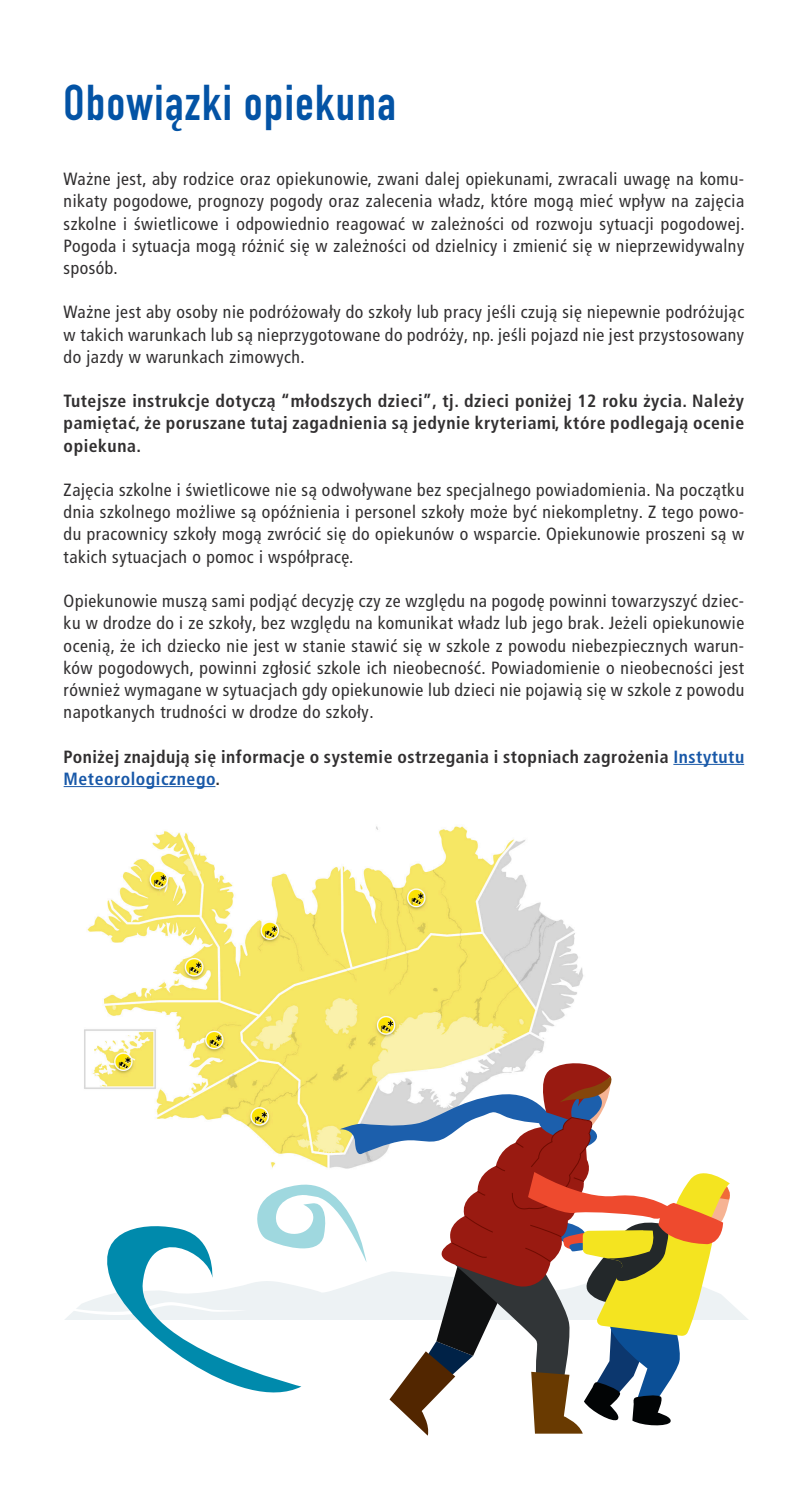
<style>
.page{position:relative;width:808px;height:1489px;background:#fff}
.page>*{position:absolute;margin:0;border:0;box-sizing:border-box;transform-origin:0 0}
.t1{font:700 49.5px "DIN Condensed";letter-spacing:.03em;color:#0353a5}
.meginmál{font:condensed 17.7px/22.2px "Frutiger LT Pro";letter-spacing:.03em;color:#312f30;text-align:justify}
.meginmál-2{font:700 condensed 17.7px/22.2px "Frutiger LT Pro";letter-spacing:.03em;color:#312f30;text-align:justify}
.s1{color:#1858a8}
</style>
<div class="page">
<img style="left:84px;top:826px;width:500px;height:234px">
<hr style="left:673px;top:764px;width:71px;height:1px;background:#1858a8">
<hr style="left:64px;top:786px;width:151px;height:1px;background:#1858a8">
<svg style="left:65px;top:1060px;width:683px;height:375px"></svg>
<h3 class="t1" style="left:64px;top:70px;width:334px">Obowiązki opiekuna</h3>
<p class="meginmál" style="left:64px;top:168px;width:683px">Ważne jest, aby rodzice oraz opiekunowie, zwani dalej opiekunami, zwracali uwagę na komu&shy;nikaty pogodowe, prognozy pogody oraz zalecenia władz, które mogą mieć wpływ na zajęcia szkolne i świetlicowe i odpowiednio reagować w zależności od rozwoju sytuacji pogodowej.<br>Pogoda i sytuacja mogą różnić się w zależności od dzielnicy i zmienić się w nieprzewidywalny sposób.</p>
<p class="meginmál" style="left:64px;top:301px;width:682px">Ważne jest aby osoby nie podróżowały do szkoły lub pracy jeśli czują się niepewnie podróżując w takich warunkach lub są nieprzygotowane do podróży, np. jeśli pojazd nie jest przystosowany do jazdy w warunkach zimowych.</p>
<p class="meginmál-2" style="left:64px;top:390px;width:682px">Tutejsze instrukcje dotyczą “młodszych dzieci”, tj. dzieci poniżej 12 roku życia. Należy pamiętać, że poruszane tutaj zagadnienia są jedynie kryteriami, które podlegają ocenie opiekuna.</p>
<p class="meginmál" style="left:64px;top:479px;width:682px">Zajęcia szkolne i świetlicowe nie są odwoływane bez specjalnego powiadomienia. Na początku dnia szkolnego możliwe są opóźnienia i personel szkoły może być niekompletny. Z tego powo&shy;du pracownicy szkoły mogą zwrócić się do opiekunów o wsparcie. Opiekunowie proszeni są w takich sytuacjach o pomoc i współpracę.</p>
<p class="meginmál" style="left:64px;top:590px;width:682px">Opiekunowie muszą sami podjąć decyzję czy ze względu na pogodę powinni towarzyszyć dziec&shy;ku w drodze do i ze szkoły, bez względu na komunikat władz lub jego brak. Jeżeli opiekunowie ocenią, że ich dziecko nie jest w stanie stawić się w szkole z powodu niebezpiecznych warun&shy;ków pogodowych, powinni zgłosić szkole ich nieobecność. Powiadomienie o nieobecności jest również wymagane w sytuacjach gdy opiekunowie lub dzieci nie pojawią się w szkole z powodu napotkanych trudności w drodze do szkoły.</p>
<p class="meginmál-2" style="left:64px;top:745px;width:682px">Poniżej znajdują się informacje o systemie ostrzegania i stopniach zagrożenia <span class="s1">Instytutu<br>Meteorologicznego</span>.</p>
</div>
